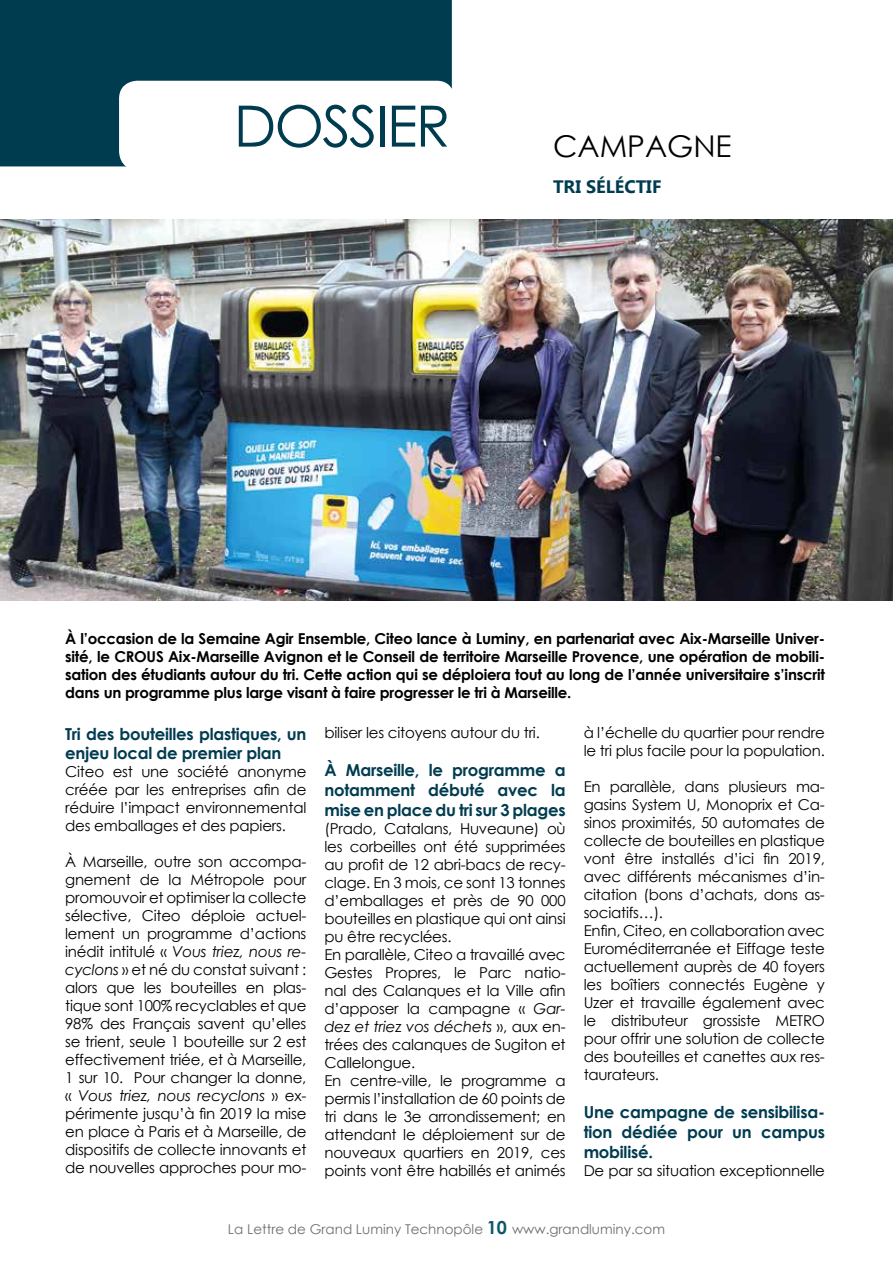
<style>
.page{position:relative;width:893px;height:1263px;background:#fff}
.page>*{position:absolute;margin:0;border:0;box-sizing:border-box;transform-origin:0 0}
.t1{font:57px "Century Gothic";letter-spacing:-.03em;color:#003c50}
.t2{font:30px "Century Gothic";color:#000}
.t3{font:700 18px "Microsoft New Tai Lue";color:#003c50}
.t4{font:700 16.5px/19.8px "Century Gothic";letter-spacing:-.015em;color:#003c50;text-align:justify}
.t5{font:15px/18px "Century Gothic";letter-spacing:-.015em;color:#000}
.t6{font:700 15px/18px "Century Gothic";letter-spacing:-.015em;color:#000;text-align:justify}
.t7{font:13.5px "Century Gothic";color:#706f6f}
.s1{font-style:italic}
.s2{font-weight:700;font-size:18px;color:#0f576d}
</style>
<div class="page">
<div style="left:0;top:0;width:452px;height:166px;background:#003c50"></div>
<div style="left:119px;top:81px;width:336px;height:89px;background:#fff;border-radius:18px"></div>
<img style="left:0;top:219px;width:893px;height:382px">
<h1 class="t1" style="left:234px;top:86px;width:218px">DOSSIER</h1>
<h2 class="t2" style="left:553px;top:125px;width:180px">CAMPAGNE</h2>
<p class="t3" style="left:553px;top:176px;width:110px">TRI SÉLÉCTIF</p>
<p class="t6" style="left:65px;top:629px;width:761px">À l’occasion de la Semaine Agir Ensemble, Citeo lance à Luminy, en partenariat avec Aix-Marseille Univer&shy;sité, le CROUS Aix-Marseille Avignon et le Conseil de territoire Marseille Provence, une opération de mobili&shy;sation des étudiants autour du tri. Cette action qui se déploiera tout au long de l’année universitaire s’inscrit dans un programme plus large visant à faire progresser le tri à Marseille.</p>
<p class="t4" style="left:65px;top:723px;width:243px">Tri des bouteilles plastiques, un enjeu local de premier plan</p>
<p class="t5" style="left:65px;top:763px;width:243px;text-align:justify">Citeo est une société anonyme créée par les entreprises afin de réduire l’impact environnemental des emballages et des papiers.</p>
<p class="t5" style="left:65px;top:853px;width:243px;text-align:justify">À Marseille, outre son accompa&shy;gnement de la Métropole pour promouvoir et optimiser la collecte sélective, Citeo déploie actuel&shy;lement un programme d’actions inédit intitulé « <span class="s1">Vous triez, nous re&shy;cyclons</span> » et né du constat suivant : alors que les bouteilles en plas&shy;tique sont 100% recyclables et que 98% des Français savent qu’elles se trient, seule 1 bouteille sur 2 est effectivement triée, et à Marseille, 1 sur 10. Pour changer la donne, « <span class="s1">Vous triez, nous recyclons</span> » ex&shy;périmente jusqu’à fin 2019 la mise en place à Paris et à Marseille, de dispositifs de collecte innovants et de nouvelles approches pour mo-</p>
<p class="t5" style="left:324px;top:724px;width:217px">biliser les citoyens autour du tri.</p>
<p class="t4" style="left:324px;top:760px;width:243px">À Marseille, le programme a notamment débuté avec la mise en place du tri sur 3 plages</p>
<p class="t5" style="left:324px;top:819px;width:243px">(Prado, Catalans, Huveaune) où les corbeilles ont été supprimées au profit de 12 abri-bacs de recy&shy;clage. En 3 mois, ce sont 13 tonnes d’emballages et près de 90 000 bouteilles en plastique qui ont ainsi pu être recyclées.<br>En parallèle, Citeo a travaillé avec<br>Gestes Propres, le Parc natio&shy;nal des Calanques et la Ville afin d’apposer la campagne « <span class="s1">Gar&shy;dez et triez vos déchets</span> », aux en&shy;trées des calanques de Sugiton et<br>Callelongue.<br>En centre-ville, le programme a permis l’installation de 60 points de tri dans le 3e arrondissement; en attendant le déploiement sur de nouveaux quartiers en 2019, ces points vont être habillés et animés</p>
<p class="t5" style="left:584px;top:724px;width:243px">à l’échelle du quartier pour rendre le tri plus facile pour la population.</p>
<p class="t5" style="left:584px;top:778px;width:243px">En parallèle, dans plusieurs ma&shy;gasins System U, Monoprix et Ca&shy;sinos proximités, 50 automates de collecte de bouteilles en plastique vont être installés d’ici fin 2019, avec différents mécanismes d’in&shy;citation (bons d’achats, dons as&shy;sociatifs…).<br>Enfin, Citeo, en collaboration avec<br>Euroméditerranée et Eiffage teste actuellement auprès de 40 foyers les boîtiers connectés Eugène y<br>Uzer et travaille également avec le distributeur grossiste METRO pour offrir une solution de collecte des bouteilles et canettes aux res&shy;taurateurs.</p>
<p class="t4" style="left:584px;top:1102px;width:243px">Une campagne de sensibilisa&shy;tion dédiée pour un campus mobilisé.</p>
<p class="t5" style="left:584px;top:1161px;width:243px">De par sa situation exceptionnelle</p>
<p class="t7" style="left:228px;top:1220px;width:438px">La Lettre de Grand Luminy Technopôle <span class="s2">10</span> www.grandluminy.com</p>
</div>
